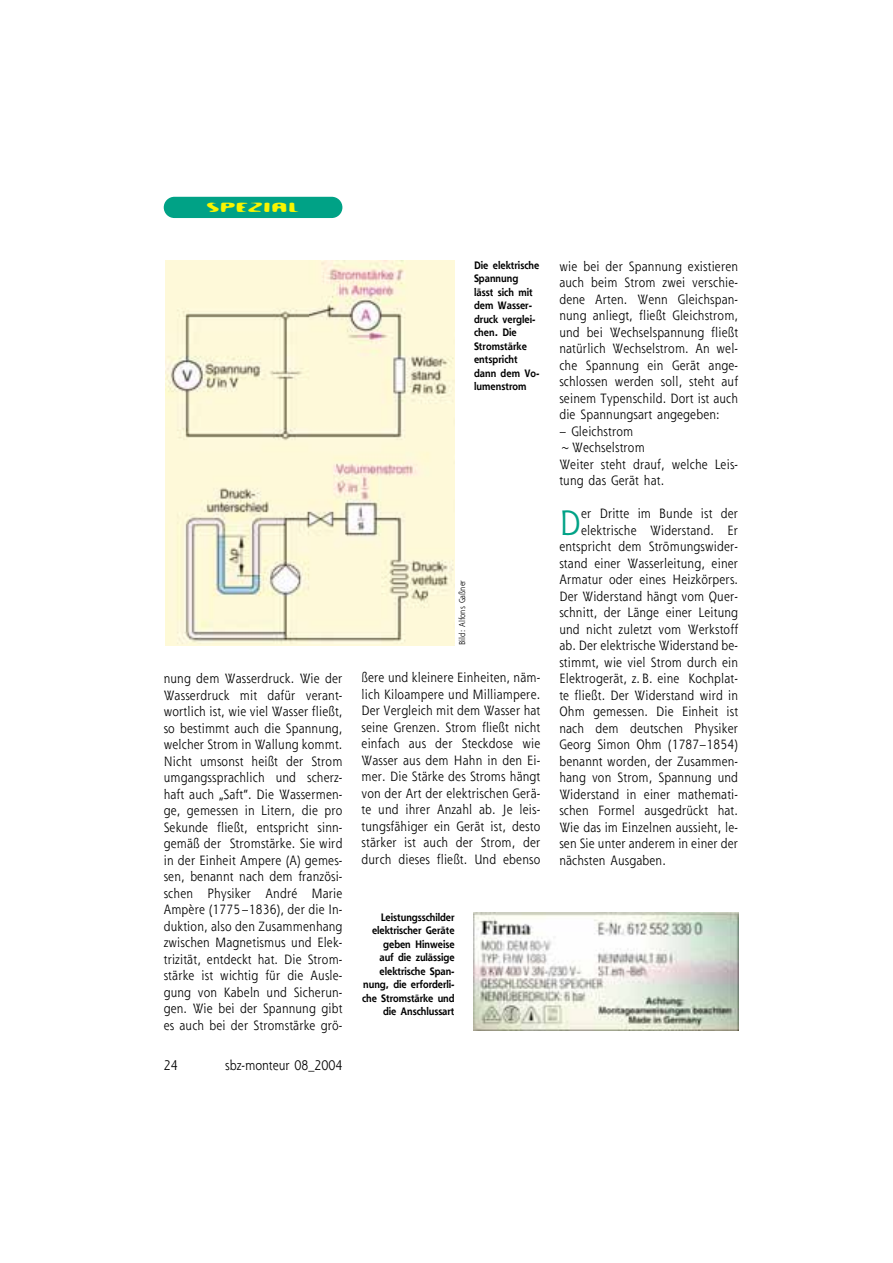
<style>
.page{position:relative;width:893px;height:1263px;background:#fff}
.page>*{position:absolute;margin:0;border:0;box-sizing:border-box;transform-origin:0 0}
.t1{font:34.5px "Shannon";color:#00a286;scale:.9 1}
.t2{font:19.5px "Dioptrin";letter-spacing:.09em;color:#f8f400;scale:.9 1}
.t3{font:13.5px "Shannon";color:#000;scale:.9 1}
.t4{font:13.2px/16.5px "Shannon";letter-spacing:.015em;color:#000;text-align:justify;scale:.9 1}
.t5{font:700 10.5px/13.5px "Shannon";letter-spacing:-.005em;color:#000;scale:.9 1}
.t6{font:8.25px "Shannon";letter-spacing:.015em;color:#000;scale:.9 1}
</style>
<div class="page">
<div style="left:164px;top:197px;width:178px;height:21px;background:#00a286;border-radius:11px"></div>
<img style="left:165px;top:261px;width:290px;height:385px">
<img style="left:473px;top:912px;width:265px;height:119px">
<h2 class="t2" style="left:207px;top:194px;width:104px">SPEZIAL</h2>
<p class="t5" style="left:474px;top:259px;width:74px">Die elektrische<br>Spannung lässt sich mit dem Wasser&shy;druck verglei&shy;chen. Die<br>Stromstärke entspricht dann dem Vo&shy;lumenstrom</p>
<p class="t6" style="left:459px;top:645px;width:74px;rotate:-90deg">Bild: Alfons Gaßner</p>
<p class="t4" style="left:164px;top:671px;width:200px">nung dem Wasserdruck. Wie der Wasserdruck mit dafür verant&shy;wortlich ist, wie viel Wasser fließt, so bestimmt auch die Spannung, welcher Strom in Wallung kommt.<br>Nicht umsonst heißt der Strom umgangssprachlich und scherz&shy;haft auch „Saft“. Die Wassermen&shy;ge, gemessen in Litern, die pro Sekunde fließt, entspricht sinn&shy;gemäß der Stromstärke. Sie wird in der Einheit Ampere (A) gemes&shy;sen, benannt nach dem französi&shy;schen Physiker André Marie Ampère (1775–1836), der die In&shy;duktion, also den Zusammenhang zwischen Magnetismus und Elek&shy;trizität, entdeckt hat. Die Strom&shy;stärke ist wichtig für die Ausle&shy;gung von Kabeln und Sicherun&shy;gen. Wie bei der Spannung gibt es auch bei der Stromstärke grö-</p>
<p class="t4" style="left:361px;top:670px;width:200px">ßere und kleinere Einheiten, näm&shy;lich Kiloampere und Milliampere.<br>Der Vergleich mit dem Wasser hat seine Grenzen. Strom fließt nicht einfach aus der Steckdose wie Wasser aus dem Hahn in den Ei&shy;mer. Die Stärke des Stroms hängt von der Art der elektrischen Gerä&shy;te und ihrer Anzahl ab. Je leis&shy;tungsfähiger ein Gerät ist, desto stärker ist auch der Strom, der durch dieses fließt. Und ebenso</p>
<p class="t5" style="left:362px;top:911px;width:104px;text-align:right">Leistungsschilder elektrischer Geräte geben Hinweise<br>auf die zulässige elektrische Span&shy;nung, die erforderli&shy;che Stromstärke und die Anschlussart</p>
<p class="t3" style="left:164px;top:1060px;width:17px">24</p>
<p class="t3" style="left:225px;top:1060px;width:132px">sbz-monteur 08_2004</p>
<p class="t4" style="left:559px;top:259px;width:200px">wie bei der Spannung existieren auch beim Strom zwei verschie&shy;dene Arten. Wenn Gleichspan&shy;nung anliegt, fließt Gleichstrom, und bei Wechselspannung fließt natürlich Wechselstrom. An wel&shy;che Spannung ein Gerät ange&shy;schlossen werden soll, steht auf seinem Typenschild. Dort ist auch die Spannungsart angegeben:</p>
<p class="t4" style="left:559px;top:424px;width:200px;text-align:left">– Gleichstrom<br>~Wechselstrom<br>Weiter steht drauf, welche Leis&shy;tung das Gerät hat.</p>
<h1 class="t1" style="left:559px;top:508px;width:25px">D</h1>
<p class="t4" style="left:581px;top:506px;width:176px">er Dritte im Bunde ist der</p>
<p class="t4" style="left:581px;top:523px;width:176px">elektrische Widerstand. Er</p>
<p class="t4" style="left:559px;top:539px;width:200px">entspricht dem Strömungswider-</p>
<p class="t4" style="left:559px;top:556px;width:200px">stand einer Wasserleitung, einer</p>
<p class="t4" style="left:559px;top:572px;width:200px">Armatur oder eines Heizkörpers.</p>
<p class="t4" style="left:559px;top:589px;width:200px">Der Widerstand hängt vom Quer-</p>
<p class="t4" style="left:559px;top:605px;width:200px">schnitt, der Länge einer Leitung</p>
<p class="t4" style="left:559px;top:622px;width:200px">und nicht zuletzt vom Werkstoff</p>
<p class="t4" style="left:559px;top:638px;width:200px">ab. Der elektrische Widerstand be-</p>
<p class="t4" style="left:559px;top:655px;width:200px">stimmt, wie viel Strom durch ein</p>
<p class="t4" style="left:559px;top:671px;width:200px">Elektrogerät, z. B. eine Kochplat-</p>
<p class="t4" style="left:559px;top:688px;width:200px">te fließt. Der Widerstand wird in</p>
<p class="t4" style="left:559px;top:704px;width:200px">Ohm gemessen. Die Einheit ist</p>
<p class="t4" style="left:559px;top:721px;width:200px">nach dem deutschen Physiker</p>
<p class="t4" style="left:559px;top:737px;width:200px">Georg Simon Ohm (1787–1854)</p>
<p class="t4" style="left:559px;top:754px;width:200px">benannt worden, der Zusammen-</p>
<p class="t4" style="left:559px;top:770px;width:200px">hang von Strom, Spannung und</p>
<p class="t4" style="left:559px;top:787px;width:200px">Widerstand in einer mathemati-</p>
<p class="t4" style="left:559px;top:803px;width:200px">schen Formel ausgedrückt hat.</p>
<p class="t4" style="left:559px;top:820px;width:200px">Wie das im Einzelnen aussieht, le-</p>
<p class="t4" style="left:559px;top:836px;width:200px">sen Sie unter anderem in einer der</p>
<p class="t4" style="left:559px;top:853px;width:120px">nächsten Ausgaben.</p>
</div>
